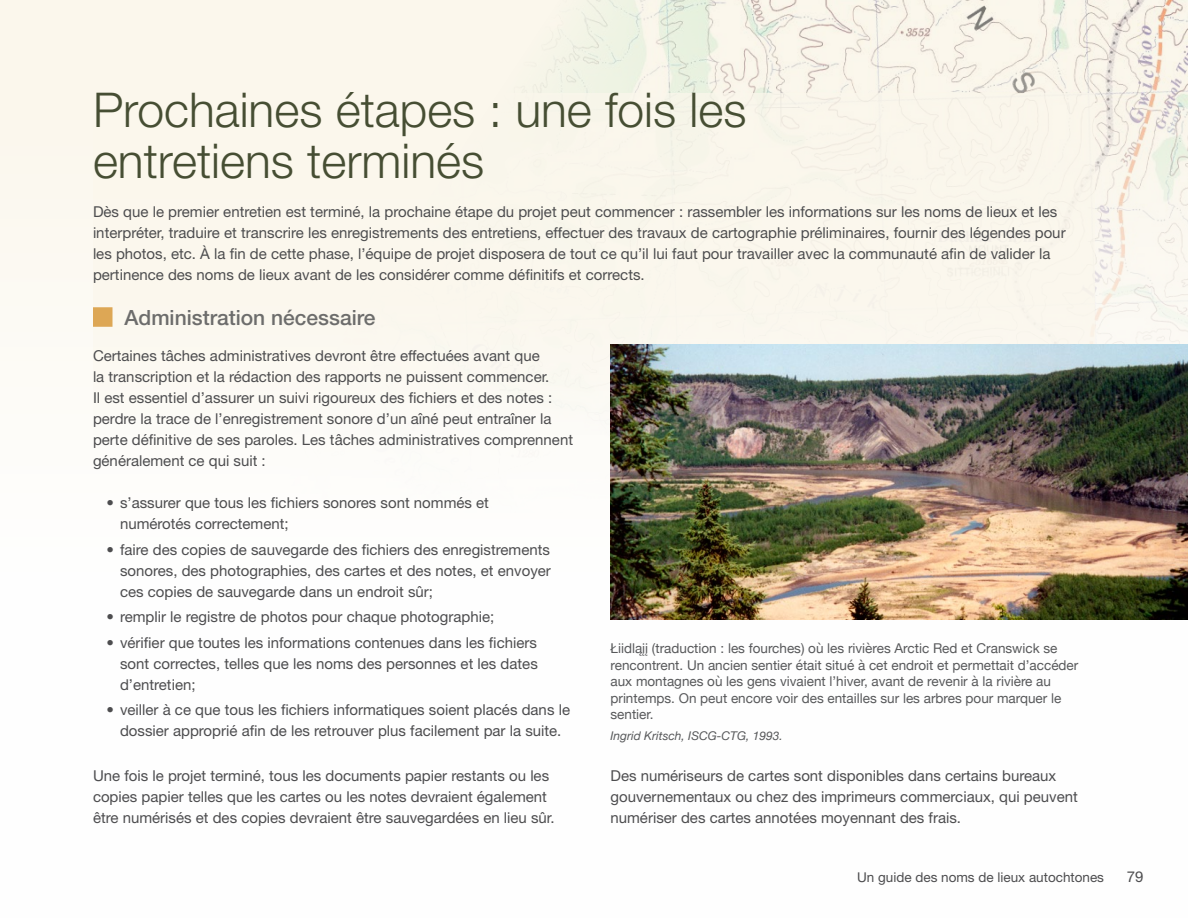
<style>
.page{position:relative;width:1188px;height:918px;background:#fff}
.page>*{position:absolute;margin:0;border:0;box-sizing:border-box;transform-origin:0 0}
.t1{font:300 48px/51px "Helvetica Neue LT Std";color:#464e33}
.H3_0_1{font:500 21px "Helvetica Neue LT Std";color:#6d6d6c}
.P_span-no_space{font:15px/21px "Helvetica Neue LT Std";color:#4d4d4f}
.t2{font:13.5px/16.5px "Helvetica Neue";color:#58595b}
.t3{font:13.5px "Helvetica Neue LT Std";color:#4d4d4f}
.t4{font:italic 12px "Helvetica Neue";color:#58595b}
.s1{font-weight:700}
</style>
<div class="page">
<svg style="left:0;top:0;width:1188px;height:344px;fill:#fbf7ec"></svg>
<div style="left:93px;top:93px;width:1002px;height:737px;background:linear-gradient(to right,#fdfbf7,#fbf9f3)"></div>
<div style="left:93px;top:307px;width:19px;height:20px;background:#dda755"></div>
<img style="left:610px;top:344px;width:578px;height:276px">
<h2 class="t1" style="left:93px;top:84px;width:655px">Prochaines étapes : une fois les entretiens terminés</h2>
<p class="P_span-no_space" style="left:93px;top:201px;width:974px">Dès que le premier entretien est terminé, la prochaine étape du projet peut commencer : rassembler les informations sur les noms de lieux et les interpréter, traduire et transcrire les enregistrements des entretiens, effectuer des travaux de cartographie préliminaires, fournir des légendes pour les photos, etc. À la fin de cette phase, l’équipe de projet disposera de tout ce qu’il lui faut pour travailler avec la communauté afin de valider la pertinence des noms de lieux avant de les considérer comme définitifs et corrects.</p>
<h3 class="H3_0_1" style="left:124px;top:305px;width:252px">Administration nécessaire</h3>
<p class="P_span-no_space" style="left:93px;top:345px;width:482px">Certaines tâches administratives devront être effectuées avant que<br>la transcription et la rédaction des rapports ne puissent commencer.<br>Il est essentiel d’assurer un suivi rigoureux des fichiers et des notes : perdre la trace de l’enregistrement sonore d’un aîné peut entraîner la perte définitive de ses paroles. Les tâches administratives comprennent généralement ce qui suit :</p>
<p class="P_span-no_space" style="left:120px;top:492px;width:370px;text-indent:-14px"><span class="s1">•</span> s’assurer que tous les fichiers sonores sont nommés et numérotés correctement;</p>
<p class="P_span-no_space" style="left:120px;top:539px;width:432px;text-align:justify;text-indent:-14px"><span class="s1">•</span> faire des copies de sauvegarde des fichiers des enregistrements sonores, des photographies, des cartes et des notes, et envoyer ces copies de sauvegarde dans un endroit sûr;</p>
<p class="P_span-no_space" style="left:106px;top:606px;width:389px"><span class="s1">•</span> remplir le registre de photos pour chaque photographie;</p>
<p class="P_span-no_space" style="left:120px;top:632px;width:419px;text-align:justify;text-indent:-14px"><span class="s1">•</span> vérifier que toutes les informations contenues dans les fichiers sont correctes, telles que les noms des personnes et les dates d’entretien;</p>
<p class="P_span-no_space" style="left:106px;top:699px;width:465px;text-align:center"><span class="s1">•</span> veiller à ce que tous les fichiers informatiques soient placés dans le dossier approprié afin de les retrouver plus facilement par la suite.</p>
<p class="P_span-no_space" style="left:93px;top:765px;width:463px">Une fois le projet terminé, tous les documents papier restants ou les copies papier telles que les cartes ou les notes devraient également être numérisés et des copies devraient être sauvegardées en lieu sûr.</p>
<p class="P_span-no_space" style="left:610px;top:765px;width:469px">Des numériseurs de cartes sont disponibles dans certains bureaux gouvernementaux ou chez des imprimeurs commerciaux, qui peuvent numériser des cartes annotées moyennant des frais.</p>
<p class="t2" style="left:610px;top:641px;width:469px">Łiidląįį (traduction : les fourches) où les rivières Arctic Red et Cranswick se rencontrent. Un ancien sentier était situé à cet endroit et permettait d’accéder aux montagnes où les gens vivaient l’hiver, avant de revenir à la rivière au printemps. On peut encore voir des entailles sur les arbres pour marquer le sentier.</p>
<p class="t4" style="left:610px;top:727px;width:174px">Ingrid Kritsch, ISCG-CTG, 1993.</p>
<p class="t3" style="left:857px;top:869px;width:248px">Un guide des noms de lieux autochtones</p>
<p class="P_span-no_space" style="left:1127px;top:866px;width:18px">79</p>
</div>
